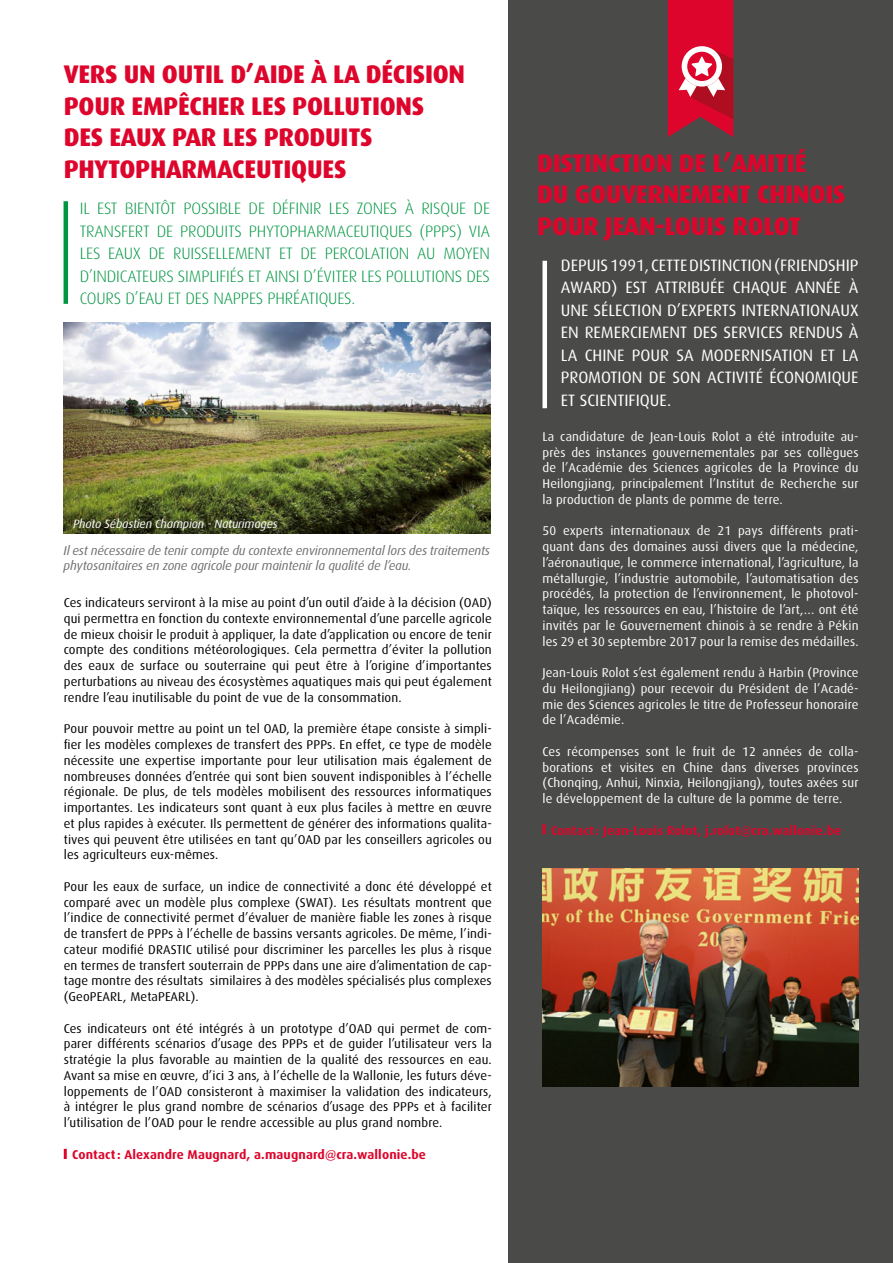
<style>
.page{position:relative;width:893px;height:1263px;background:#fff}
.page>*{position:absolute;margin:0;border:0;box-sizing:border-box;transform-origin:0 0}
.TITRE_1{font:800 25.5px/31.5px "Dax";letter-spacing:-.01em;color:#dd052b}
.BODY{font:300 16.5px/22.5px "Dax";letter-spacing:-.01em;color:#009641;text-align:justify}
.BODY-2{font:16.5px/22.5px "Dax";color:#fff;text-align:justify}
.t1{font:12.75px/15.8px "Dax";letter-spacing:.01em;color:#000;text-align:justify}
.t2{font:12.75px/15.8px "Dax";letter-spacing:.01em;color:#fff;text-align:justify}
.t3{font:italic 12.75px/15.8px "Dax";letter-spacing:-.01em;color:#706f6f}
.t4{font:700 12.75px "Dax";letter-spacing:.01em;color:#dd052b}
.t5{font:italic 12px "Dax";letter-spacing:-.01em;color:#fff}
</style>
<div class="page">
<div style="left:508px;top:0;width:385px;height:1263px;background:#4a4a49"></div>
<img style="left:542px;top:868px;width:316px;height:218px">
<svg style="left:64px;top:1149px;width:3px;height:10px"></svg>
<svg style="left:542px;top:824px;width:3px;height:10px"></svg>
<hr style="left:64px;top:201px;width:4px;height:103px;background:#009641">
<div style="left:542px;top:261px;width:5px;height:147px;background:#fff"></div>
<img style="left:64px;top:323px;width:426px;height:211px">
<svg style="left:668px;top:0;width:65px;height:137px;background:#d02945"></svg>
<p class="TITRE_1" style="left:64px;top:59px;width:403px">VERS UN OUTIL D’AIDE À LA DÉCISION<br>POUR EMPÊCHER LES POLLUTIONS<br>DES EAUX PAR LES PRODUITS<br>PHYTOPHARMACEUTIQUES</p>
<p class="BODY" style="left:80px;top:197px;width:412px">IL EST BIENTÔT POSSIBLE DE DÉFINIR LES ZONES À RISQUE DE TRANSFERT DE PRODUITS PHYTOPHARMACEUTIQUES (PPPS) VIA LES EAUX DE RUISSELLEMENT ET DE PERCOLATION AU MOYEN D’INDICATEURS SIMPLIFIÉS ET AINSI D’ÉVITER LES POLLUTIONS DES COURS D’EAU ET DES NAPPES PHRÉATIQUES.</p>
<p class="t5" style="left:73px;top:517px;width:206px">Photo Sébastien Champion - Naturimages</p>
<p class="t3" style="left:64px;top:542px;width:428px">Il est nécessaire de tenir compte du contexte environnemental lors des traitements phytosanitaires en zone agricole pour maintenir la qualité de l’eau.</p>
<p class="t1" style="left:64px;top:595px;width:430px">Ces indicateurs serviront à la mise au point d’un outil d’aide à la décision (OAD) qui permettra en fonction du contexte environnemental d’une parcelle agricole de mieux choisir le produit à appliquer, la date d’application ou encore de tenir compte des conditions météorologiques. Cela permettra d’éviter la pollution des eaux de surface ou souterraine qui peut être à l’origine d’importantes perturbations au niveau des écosystèmes aquatiques mais qui peut également rendre l’eau inutilisable du point de vue de la consommation.</p>
<p class="t1" style="left:64px;top:721px;width:430px">Pour pouvoir mettre au point un tel OAD, la première étape consiste à simpli&shy;fier les modèles complexes de transfert des PPPs. En effet, ce type de modèle nécessite une expertise importante pour leur utilisation mais également de nombreuses données d’entrée qui sont bien souvent indisponibles à l’échelle régionale. De plus, de tels modèles mobilisent des ressources informatiques importantes. Les indicateurs sont quant à eux plus faciles à mettre en œuvre et plus rapides à exécuter. Ils permettent de générer des informations qualita&shy;tives qui peuvent être utilisées en tant qu’OAD par les conseillers agricoles ou les agriculteurs eux-mêmes.</p>
<p class="t1" style="left:64px;top:879px;width:430px">Pour les eaux de surface, un indice de connectivité a donc été développé et comparé avec un modèle plus complexe (SWAT). Les résultats montrent que l’indice de connectivité permet d’évaluer de manière fiable les zones à risque de transfert de PPPs à l’échelle de bassins versants agricoles. De même, l’indi&shy;cateur modifié DRASTIC utilisé pour discriminer les parcelles les plus à risque en termes de transfert souterrain de PPPs dans une aire d’alimentation de cap&shy;tage montre des résultats similaires à des modèles spécialisés plus complexes (GeoPEARL, MetaPEARL).</p>
<p class="t1" style="left:64px;top:1020px;width:430px">Ces indicateurs ont été intégrés à un prototype d’OAD qui permet de com&shy;parer différents scénarios d’usage des PPPs et de guider l’utilisateur vers la stratégie la plus favorable au maintien de la qualité des ressources en eau.<br>Avant sa mise en œuvre, d’ici 3 ans, à l’échelle de la Wallonie, les futurs déve&shy;loppements de l’OAD consisteront à maximiser la validation des indicateurs, à intégrer le plus grand nombre de scénarios d’usage des PPPs et à faciliter l’utilisation de l’OAD pour le rendre accessible au plus grand nombre.</p>
<p class="t4" style="left:72px;top:1147px;width:355px">Contact : Alexandre Maugnard, a.maugnard@cra.wallonie.be</p>
<p class="TITRE_1" style="left:537px;top:147px;width:310px">DISTINCTION DE L’AMITIÉ<br>DU GOUVERNEMENT CHINOIS<br>POUR JEAN-LOUIS ROLOT</p>
<p class="BODY-2" style="left:561px;top:254px;width:299px">DEPUIS 1991, CETTE DISTINCTION (FRIENDSHIP AWARD) EST ATTRIBUÉE CHAQUE ANNÉE À UNE SÉLECTION D’EXPERTS INTERNATIONAUX EN REMERCIEMENT DES SERVICES RENDUS À LA CHINE POUR SA MODERNISATION ET LA PROMOTION DE SON ACTIVITÉ ÉCONOMIQUE ET SCIENTIFIQUE.</p>
<p class="t2" style="left:542px;top:429px;width:318px">La candidature de Jean-Louis Rolot a été introduite au&shy;près des instances gouvernementales par ses collègues de l’Académie des Sciences agricoles de la Province du Heilongjiang, principalement l’Institut de Recherche sur la production de plants de pomme de terre.</p>
<p class="t2" style="left:542px;top:523px;width:318px">50 experts internationaux de 21 pays différents prati&shy;quant dans des domaines aussi divers que la médecine, l’aéronautique, le commerce international, l’agriculture, la métallurgie, l’industrie automobile, l’automatisation des procédés, la protection de l’environnement, le photovol&shy;taïque, les ressources en eau, l’histoire de l’art,… ont été invités par le Gouvernement chinois à se rendre à Pékin les 29 et 30 septembre 2017 pour la remise des médailles.</p>
<p class="t2" style="left:542px;top:665px;width:318px">Jean-Louis Rolot s’est également rendu à Harbin (Province du Heilongjiang) pour recevoir du Président de l’Acadé&shy;mie des Sciences agricoles le titre de Professeur honoraire de l’Académie.</p>
<p class="t2" style="left:542px;top:744px;width:318px">Ces récompenses sont le fruit de 12 années de colla&shy;borations et visites en Chine dans diverses provinces (Chonqing, Anhui, Ninxia, Heilongjiang), toutes axées sur le développement de la culture de la pomme de terre.</p>
<p class="t4" style="left:551px;top:823px;width:292px">Contact : Jean-Louis Rolot, j.rolot@cra.wallonie.be</p>
</div>
